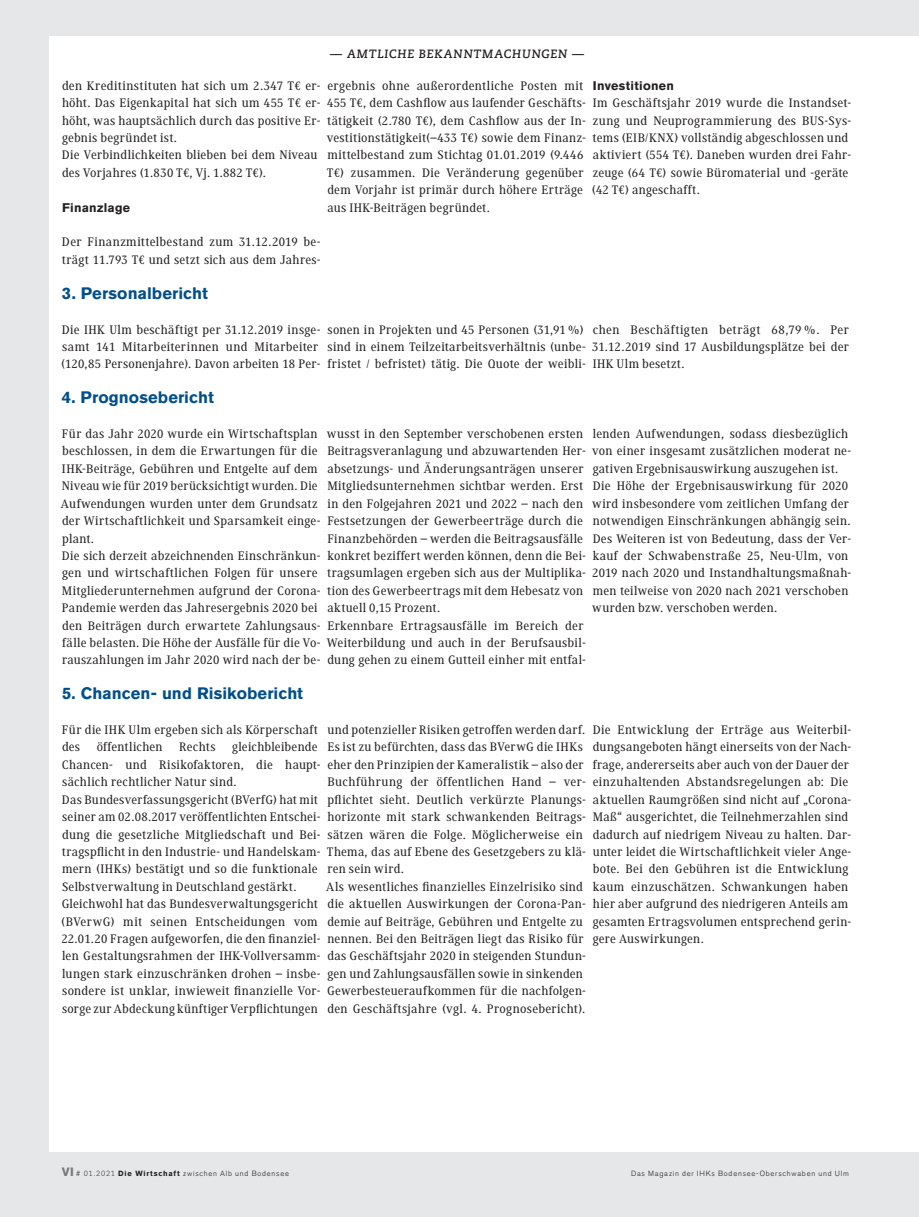
<style>
.page{position:relative;width:919px;height:1217px;background:#fff}
.page>*{position:absolute;margin:0;border:0;box-sizing:border-box;transform-origin:0 0}
.t1{font:700 16.5px "Akzidenz Grotesk BQ";letter-spacing:.005em;color:#004f8c}
.t2{font:500 12.75px/17.4px "Generis Serif Std";letter-spacing:.02em;color:#231f20}
.t3{font:700 12.45px "Akzidenz Grotesk BQ";letter-spacing:.02em;color:#231f20}
.t4{font:italic 700 12px "Caecilia LT Std";letter-spacing:.065em;color:#231f20}
.t5{font:300 7.5px "Akzidenz Grotesk BQ";letter-spacing:.105em;color:#231f20}
.s1{font-weight:700;font-size:12px;color:#76787b}
.s2{font-family:"Caecilia LT Std"}
.s3{font-weight:700}
</style>
<div class="page">
<div style="left:906px;top:0;width:12px;height:1216px;background:#e6e7e9"></div>
<div style="left:0;top:0;width:906px;height:1216px;background:#e6e7e9"></div>
<div style="left:49px;top:36px;width:857px;height:1115px;background:#fff"></div>
<div style="left:906px;top:36px;width:12px;height:1115px;background:#fff"></div>
<p class="t4" style="left:330px;top:47px;width:255px">— AMTLICHE BEKANNTMACHUNGEN —</p>
<p class="t2" style="left:62px;top:77px;width:260px">den Kreditinstituten hat sich um 2.347 T€ er&shy;höht. Das Eigenkapital hat sich um 455 T€ er&shy;höht, was hauptsächlich durch das positive Er&shy;gebnis begründet ist.<br>Die Verbindlichkeiten blieben bei dem Niveau des Vorjahres (1.830 T€, Vj. 1.882 T€).</p>
<p class="t3" style="left:62px;top:200px;width:69px">Finanzlage</p>
<p class="t2" style="left:62px;top:233px;width:260px">Der Finanzmittelbestand zum 31.12.2019 be&shy;trägt 11.793 T€ und setzt sich aus dem Jahres-</p>
<p class="t2" style="left:327px;top:77px;width:261px">ergebnis ohne außerordentliche Posten mit 455 T€, dem Cashflow aus laufender Geschäfts&shy;tätigkeit (2.780 T€), dem Cashflow aus der In&shy;vestitionstätigkeit(–433 T€) sowie dem Finanz&shy;mittelbestand zum Stichtag 01.01.2019 (9.446<br>T€) zusammen. Die Veränderung gegenüber dem Vorjahr ist primär durch höhere Erträge aus IHK-Beiträgen begründet.</p>
<p class="t3" style="left:593px;top:78px;width:82px">Investitionen</p>
<p class="t2" style="left:592px;top:94px;width:261px">Im Geschäftsjahr 2019 wurde die Instandset&shy;zung und Neuprogrammierung des BUS-Sys&shy;tems (EIB/KNX) vollständig abgeschlossen und aktiviert (554 T€). Daneben wurden drei Fahr&shy;zeuge (64 T€) sowie Büromaterial und -geräte (42 T€) angeschafft.</p>
<p class="t1" style="left:62px;top:283px;width:147px">3. Personalbericht</p>
<p class="t2" style="left:61px;top:320px;width:261px">Die IHK Ulm beschäftigt per 31.12.2019 insge&shy;samt 141 Mitarbeiterinnen und Mitarbeiter (120,85 Personenjahre). Davon arbeiten 18 Per-</p>
<p class="t2" style="left:327px;top:320px;width:260px">sonen in Projekten und 45 Personen (31,91%) sind in einem Teilzeitarbeitsverhältnis (unbe&shy;fristet / befristet) tätig. Die Quote der weibli-</p>
<p class="t2" style="left:592px;top:320px;width:258px;text-align:justify">chen Beschäftigten beträgt 68,79%. Per 31.12.2019 sind 17 Ausbildungsplätze bei der IHK Ulm besetzt.</p>
<p class="t1" style="left:62px;top:388px;width:154px">4. Prognosebericht</p>
<p class="t2" style="left:61px;top:425px;width:261px">Für das Jahr 2020 wurde ein Wirtschaftsplan beschlossen, in dem die Erwartungen für die IHK-Beiträge, Gebühren und Entgelte auf dem Niveau wie für 2019 berücksichtigt wurden. Die Aufwendungen wurden unter dem Grundsatz der Wirtschaftlichkeit und Sparsamkeit einge&shy;plant.<br>Die sich derzeit abzeichnenden Einschränkun&shy;gen und wirtschaftlichen Folgen für unsere Mitgliederunternehmen aufgrund der Corona-Pandemie werden das Jahresergebnis 2020 bei den Beiträgen durch erwartete Zahlungsaus&shy;fälle belasten. Die Höhe der Ausfälle für die Vo&shy;rauszahlungen im Jahr 2020 wird nach der be-</p>
<p class="t2" style="left:327px;top:425px;width:261px">wusst in den September verschobenen ersten Beitragsveranlagung und abzuwartenden Her&shy;absetzungs- und Änderungsanträgen unserer Mitgliedsunternehmen sichtbar werden. Erst in den Folgejahren 2021 und 2022 – nach den Festsetzungen der Gewerbeerträge durch die Finanzbehörden – werden die Beitragsausfälle konkret beziffert werden können, denn die Bei&shy;tragsumlagen ergeben sich aus der Multiplika&shy;tion des Gewerbeertrags mit dem Hebesatz von aktuell 0,15 Prozent.<br>Erkennbare Ertragsausfälle im Bereich der Weiterbildung und auch in der Berufsausbil&shy;dung gehen zu einem Gutteil einher mit entfal-</p>
<p class="t2" style="left:592px;top:425px;width:261px">lenden Aufwendungen, sodass diesbezüglich von einer insgesamt zusätzlichen moderat ne&shy;gativen Ergebnisauswirkung auszugehen ist.<br>Die Höhe der Ergebnisauswirkung für 2020 wird insbesondere vom zeitlichen Umfang der notwendigen Einschränkungen abhängig sein.<br>Des Weiteren ist von Bedeutung, dass der Ver&shy;kauf der Schwabenstraße 25, Neu-Ulm, von 2019 nach 2020 und Instandhaltungsmaßnah&shy;men teilweise von 2020 nach 2021 verschoben wurden bzw. verschoben werden.</p>
<p class="t1" style="left:62px;top:683px;width:242px">5. Chancen- und Risikobericht</p>
<p class="t2" style="left:62px;top:721px;width:257px">Für die IHK Ulm ergeben sich als Körperschaft des</p>
<p class="t2" style="left:326px;top:721px;width:261px">und potenzieller Risiken getroffen werden darf.<br>Es ist zu befürchten, dass das BVerwG die IHKs eher den Prinzipien der Kameralistik – also der Buchführung der öffentlichen Hand – ver&shy;pflichtet sieht. Deutlich verkürzte Planungs&shy;horizonte mit stark schwankenden Beitrags&shy;sätzen wären die Folge. Möglicherweise ein Thema, das auf Ebene des Gesetzgebers zu klä&shy;ren sein wird.<br>Als wesentliches finanzielles Einzelrisiko sind die aktuellen Auswirkungen der Corona-Pan&shy;demie auf Beiträge, Gebühren und Entgelte zu nennen. Bei den Beiträgen liegt das Risiko für das Geschäftsjahr 2020 in steigenden Stundun&shy;gen und Zahlungsausfällen sowie in sinkenden Gewerbesteueraufkommen für die nachfolgen&shy;den Geschäftsjahre (vgl. 4. Prognosebericht).</p>
<p class="t2" style="left:592px;top:721px;width:260px">Die Entwicklung der Erträge aus Weiterbil&shy;dungsangeboten hängt einerseits von der Nach&shy;frage, andererseits aber auch von der Dauer der einzuhaltenden Abstandsregelungen ab: Die aktuellen Raumgrößen sind nicht auf „Corona-Maß“ ausgerichtet, die Teilnehmerzahlen sind dadurch auf niedrigem Niveau zu halten. Dar&shy;unter leidet die Wirtschaftlichkeit vieler Ange&shy;bote. Bei den Gebühren ist die Entwicklung kaum einzuschätzen. Schwankungen haben hier aber aufgrund des niedrigeren Anteils am gesamten Ertragsvolumen entsprechend gerin&shy;gere Auswirkungen.</p>
<p class="t2" style="left:61px;top:738px;width:261px;text-indent:171px">gleichbleibende Chancen- und Risikofaktoren, die haupt&shy;sächlich rechtlicher Natur sind.<br>Das Bundesverfassungsgericht (BVerfG) hat mit seiner am 02.08.2017 veröffentlichten Entschei&shy;dung die gesetzliche Mitgliedschaft und Bei&shy;tragspflicht in den Industrie- und Handelskam&shy;mern (IHKs) bestätigt und so die funktionale Selbstverwaltung in Deutschland gestärkt.<br>Gleichwohl hat das Bundesverwaltungsgericht (BVerwG) mit seinen Entscheidungen vom 22.01.20 Fragen aufgeworfen, die den finanziel&shy;len Gestaltungsrahmen der IHK-Vollversamm&shy;lungen stark einzuschränken drohen – insbe&shy;sondere ist unklar, inwieweit finanzielle Vor&shy;sorge zur Abdeckung künftiger Verpflichtungen</p>
<p class="t2" style="left:97px;top:738px;width:67px">öffentlichen</p>
<p class="t2" style="left:179px;top:738px;width:38px">Rechts</p>
<p class="t5" style="left:62px;top:1168px;width:229px"><span class="s1">VI</span> <span class="s2"># 01.2021</span> <span class="s3">Die Wirtschaft</span> zwischen Alb und Bodensee</p>
<p class="t5" style="left:631px;top:1168px;width:219px">Das Magazin der IHKs Bodensee-Oberschwaben und Ulm</p>
</div>
